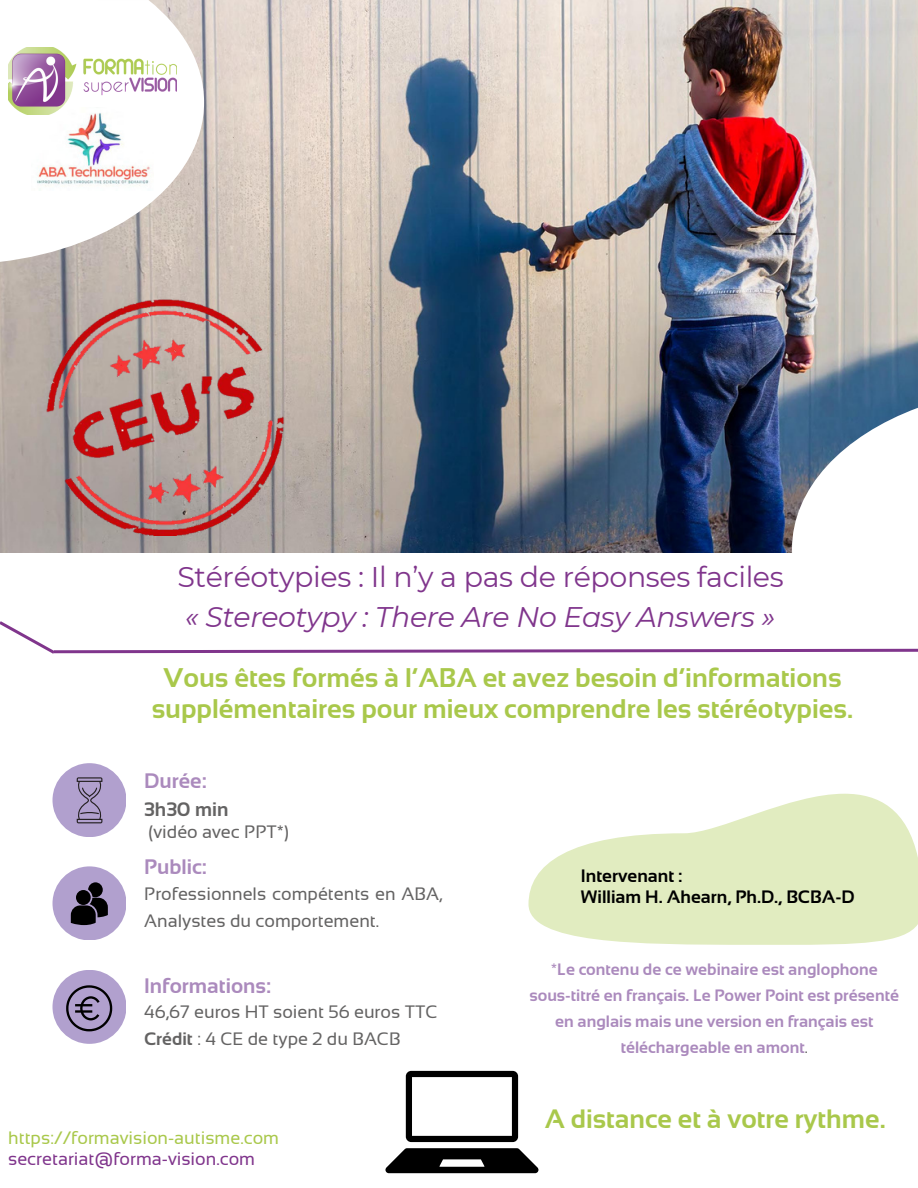
<style>
.page{position:relative;width:918px;height:1188px;background:#fff}
.page>*{position:absolute;margin:0;border:0;box-sizing:border-box;transform-origin:0 0}
.t1{font:28.5px "Montserrat";letter-spacing:-.015em;color:#80358c}
.t2{font:italic 28.35px "Montserrat";letter-spacing:-.015em;color:#80358c}
.t3{font:700 27px/31.5px "Sansation";color:#a9c84b;text-align:center}
.t4{font:700 26.55px "Sansation";color:#a9c84b}
.t5{font:700 21px "Sansation";color:#ab8abd}
.t6{font:700 19.5px "Sansation";color:#646363}
.t7{font:18px/27px "Sansation";color:#646363}
.t8{font:18px/21.3px "Sansation";color:#a9c84b}
.t9{font:700 18px/21.3px "Sansation";color:#000}
.t10{font:700 16.5px/25.8px "Sansation";color:#ab8abd;text-align:center}
.s1{font-weight:700}
.s2{color:#80358c}
.s3{font-weight:400;color:#646363}
</style>
<div class="page">
<img style="left:0;top:0;width:918px;height:408px">
<svg style="left:0;top:0;width:204px;height:262px"></svg>
<div style="left:53px;top:763px;width:73px;height:74px;background:#b1a0ce;border-radius:50%"></div>
<div style="left:53px;top:866px;width:73px;height:74px;background:#b1a0ce;border-radius:50%"></div>
<div style="left:53px;top:970px;width:73px;height:74px;background:#b1a0ce;border-radius:50%"></div>
<svg style="left:0;top:408px;width:918px;height:246px"></svg>
<img style="left:31px;top:114px;width:123px;height:77px">
<svg style="left:528px;top:794px;width:390px;height:151px;fill:#e1ecc0"></svg>
<img style="left:32px;top:299px;width:266px;height:236px">
<img style="left:8px;top:48px;width:169px;height:66px">
<svg style="left:385px;top:1148px;width:153px;height:25px"></svg>
<svg style="left:406px;top:1071px;width:112px;height:71px"></svg>
<svg style="left:76px;top:777px;width:27px;height:46px"></svg>
<svg style="left:71px;top:882px;width:37px;height:43px"></svg>
<svg style="left:66px;top:985px;width:46px;height:46px"></svg>
<h2 class="t1" style="left:177px;top:559px;width:608px">Stéréotypies : Il n’y a pas de réponses faciles</h2>
<h1 class="t2" style="left:185px;top:599px;width:592px">« Stereotypy : There Are No Easy Answers »</h1>
<h2 class="t3" style="left:152px;top:662px;width:703px">Vous êtes formés à l’ABA et avez besoin d’informations supplémentaires pour mieux comprendre les stéréotypies.</h2>
<p class="t5" style="left:144px;top:769px;width:64px">Durée:</p>
<p class="t6" style="left:144px;top:798px;width:86px">3h30 min</p>
<h3 class="t7" style="left:148px;top:818px;width:142px">(vidéo avec PPT*)</h3>
<h3 class="t5" style="left:144px;top:855px;width:64px">Public:</h3>
<p class="t7" style="left:144px;top:880px;width:300px">Professionnels compétents en ABA,<br>Analystes du comportement.</p>
<h3 class="t5" style="left:144px;top:974px;width:129px">Informations:</h3>
<p class="t7" style="left:144px;top:999px;width:295px">46,67 euros HT soient 56 euros TTC</p>
<h4 class="t7" style="left:144px;top:1026px;width:258px"><span class="s1">Crédit</span> : 4 CE de type 2 du BACB</h4>
<p class="t8" style="left:8px;top:1127px;width:272px">https://formavision-autisme.com <span class="s2">secretariat@forma-vision.com</span></p>
<h3 class="t9" style="left:581px;top:865px;width:275px">Intervenant :<br>William H. Ahearn, Ph.D., BCBA-D</h3>
<p class="t10" style="left:530px;top:956px;width:371px">*Le contenu de ce webinaire est anglophone sous-titré en français. Le Power Point est présenté en anglais mais une version en français est téléchargeable en amont<span class="s3">.</span></p>
<p class="t4" style="left:545px;top:1104px;width:342px">A distance et à votre rythme.</p>
</div>
